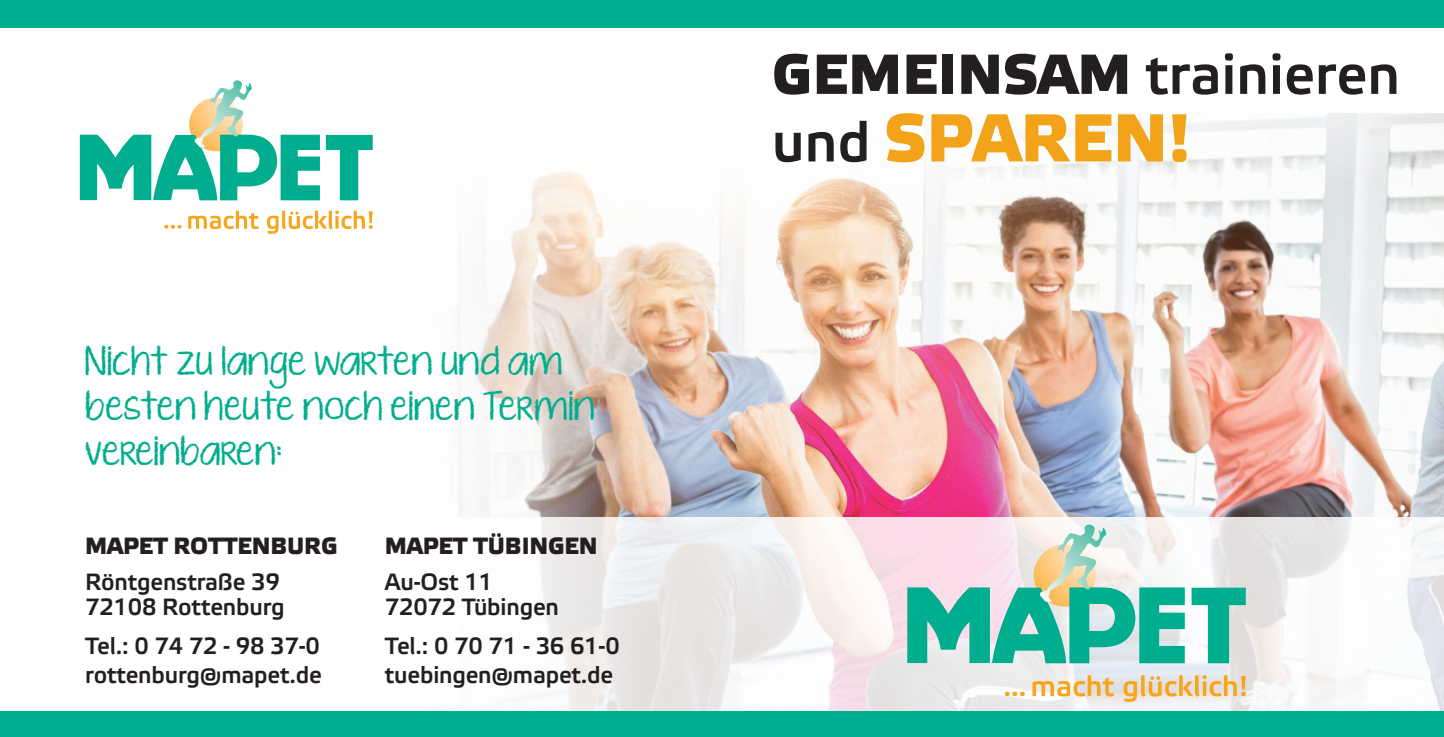
<style>
.page{position:relative;width:1444px;height:737px;background:#fff}
.page>*{position:absolute;margin:0;border:0;box-sizing:border-box;transform-origin:0 0}
.t1{font:500 67.5px "Etelka";color:#f2a319}
.t2{font:500 56.25px "Etelka";color:#231f20}
.t3{font:30px/45px "KG Ten Thousand Reasons";color:#00ad8e}
.t4{font:500 23.5px/25px "Etelka";letter-spacing:-.01em;color:#231f20}
.t5{font:500 23.5px "Etelka";letter-spacing:-.01em;color:#231f20}
.s1{font-style:inherit}
.s2{font-size:56.25px;color:#231f20}
</style>
<div class="page">
<img style="left:367px;top:113px;width:1076px;height:404px">
<svg style="left:541px;top:517px;width:902px;height:193px"></svg>
<svg style="left:1191px;top:587px;width:54px;height:76px"></svg>
<svg style="left:907px;top:524px;width:277px;height:139px;background:#97d0c3"></svg>
<svg style="left:1032px;top:675px;width:213px;height:26px;background:#edd3aa"></svg>
<svg style="left:1004px;top:691px;width:20px;height:4px"></svg>
<svg style="left:326px;top:135px;width:46px;height:65px"></svg>
<svg style="left:80px;top:80px;width:240px;height:120px"></svg>
<svg style="left:188px;top:211px;width:184px;height:23px"></svg>
<svg style="left:164px;top:225px;width:17px;height:3px"></svg>
<div style="left:0;top:0;width:1443px;height:28px;background:#00ad8e"></div>
<div style="left:0;top:710px;width:1443px;height:26px;background:#00ad8e"></div>
<p class="t3" style="left:85px;top:341px;width:511px">Nicht zu lange warten und am besten heute noch einen Termin vereinbaren:</p>
<p class="t5" style="left:85px;top:531px;width:254px">MAPET ROTTENBURG</p>
<p class="t4" style="left:85px;top:570px;width:201px">Röntgenstraße 39<br>72108 Rottenburg</p>
<p class="t4" style="left:85px;top:633px;width:238px;line-height:28.2px">Tel.: 0 74 72 - 98 37-0 rottenburg@mapet.de</p>
<p class="t5" style="left:385px;top:531px;width:214px">MAPET TÜBINGEN</p>
<p class="t4" style="left:385px;top:570px;width:175px">Au-Ost 11<br>72072 Tübingen</p>
<p class="t4" style="left:385px;top:633px;width:236px;line-height:28.2px">Tel.: 0 70 71 - 36 61-0 tuebingen@mapet.de</p>
<h2 class="t2" style="left:771px;top:42px;width:629px"><span class="s1">GEMEINSAM</span> trainieren</h2>
<h1 class="t1" style="left:771px;top:99px;width:420px"><span class="s2">und</span> SPAREN!</h1>
</div>
